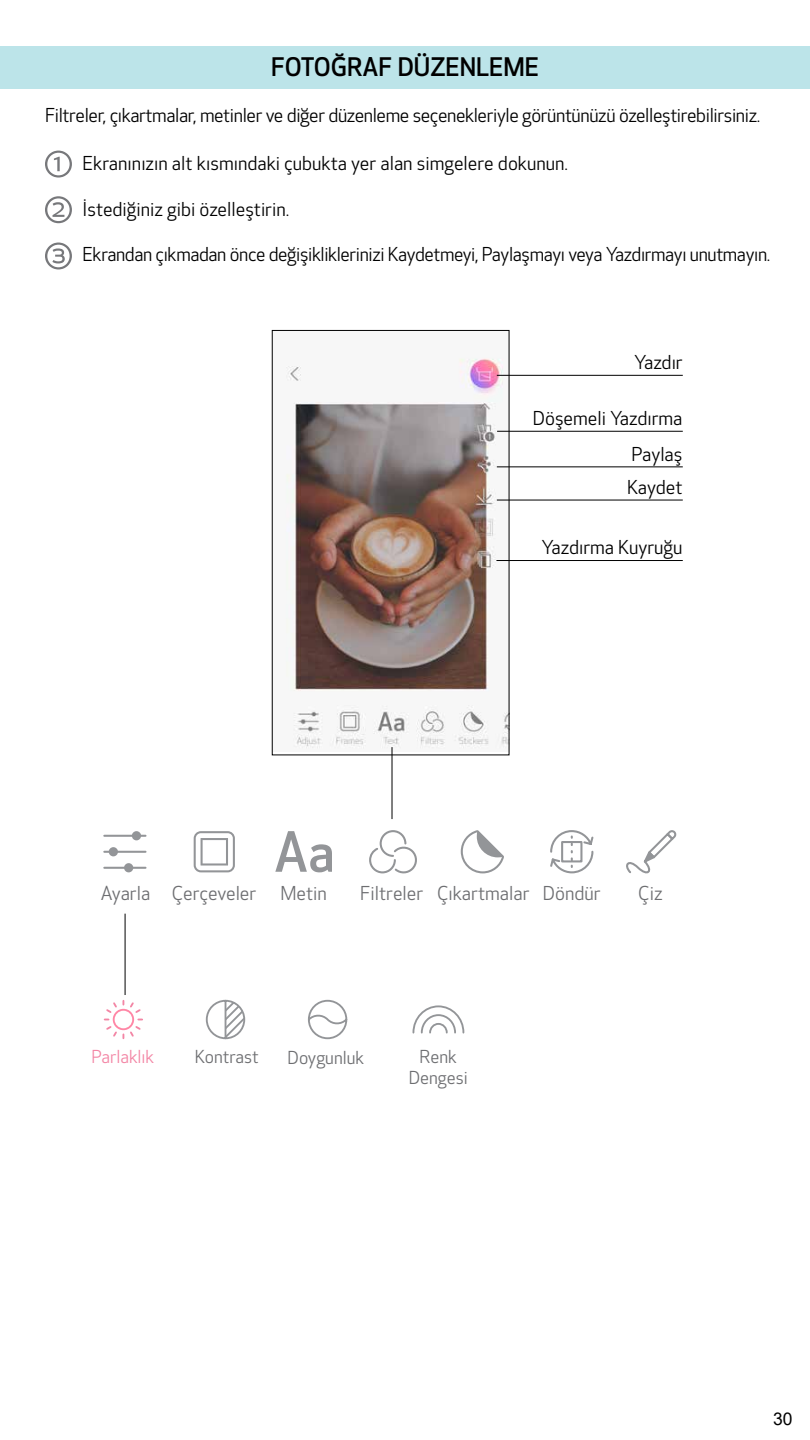
<style>
.page{position:relative;width:810px;height:1440px;background:#fff}
.page>*{position:absolute;margin:0;border:0;box-sizing:border-box;transform-origin:0 0}
.t1{font:500 25px "Optic Sans 301";color:#000}
.t2{font:18.75px "Optic Sans 201";letter-spacing:-.02em;color:#000}
.t3{font:18.75px/35.6px "Optic Sans 201";color:#000;text-align:right}
.t4{font:18.75px "Optic Sans 201";color:#6d6e71}
.t5{font:17.5px/21px "Optic Sans 201";color:#6d6e71;text-align:center}
.t6{font:17.5px "Optic Sans 201";color:#f386a5}
.t7{font:17.5px "Arial";color:#000}
</style>
<div class="page">
<div style="left:0;top:46px;width:810px;height:43px;background:#bce4e9"></div>
<svg style="left:45px;top:151px;width:27px;height:27px"></svg>
<svg style="left:45px;top:196px;width:27px;height:27px"></svg>
<svg style="left:45px;top:243px;width:27px;height:26px"></svg>
<img style="left:286px;top:358px;width:221px;height:394px">
<hr style="left:392px;top:747px;width:1px;height:72px;background:#000">
<hr style="left:125px;top:914px;width:1px;height:81px;background:#000">
<hr style="left:497px;top:375px;width:186px;height:1px;background:#000">
<hr style="left:497px;top:431px;width:186px;height:1px;background:#000">
<hr style="left:497px;top:466px;width:186px;height:1px;background:#000">
<hr style="left:497px;top:500px;width:186px;height:1px;background:#000">
<hr style="left:496px;top:560px;width:187px;height:1px;background:#000">
<svg style="left:275px;top:831px;width:57px;height:41px"></svg>
<svg style="left:369px;top:830px;width:48px;height:44px"></svg>
<svg style="left:626px;top:830px;width:51px;height:44px"></svg>
<hr style="left:104px;top:835px;width:42px;height:2px;background:#939598">
<div style="left:132px;top:831px;width:9px;height:9px;background:#939598;border-radius:50%"></div>
<hr style="left:104px;top:851px;width:42px;height:2px;background:#939598">
<div style="left:109px;top:847px;width:9px;height:9px;background:#939598;border-radius:50%"></div>
<hr style="left:104px;top:867px;width:42px;height:2px;background:#939598">
<div style="left:124px;top:863px;width:9px;height:9px;background:#939598;border-radius:50%"></div>
<svg style="left:194px;top:831px;width:41px;height:41px"></svg>
<svg style="left:460px;top:830px;width:134px;height:44px"></svg>
<svg style="left:205px;top:999px;width:41px;height:41px"></svg>
<svg style="left:308px;top:999px;width:40px;height:41px"></svg>
<svg style="left:103px;top:1000px;width:40px;height:39px"></svg>
<svg style="left:412px;top:1005px;width:53px;height:29px"></svg>
<h1 class="t1" style="left:271px;top:53px;width:269px">FOTOĞRAF DÜZENLEME</h1>
<p class="t2" style="left:45px;top:105px;width:717px">Filtreler, çıkartmalar, metinler ve diğer düzenleme seçenekleriyle görüntünüzü özelleştirebilirsiniz.</p>
<p class="t3" style="left:83px;top:146px;width:487px">Ekranınızın alt kısmındaki çubukta yer alan simgelere dokunun.</p>
<p class="t3" style="left:83px;top:192px;width:208px">İstediğiniz gibi özelleştirin.</p>
<p class="t2" style="left:82px;top:243px;width:689px">Ekrandan çıkmadan önce değişikliklerinizi Kaydetmeyi, Paylaşmayı veya Yazdırmayı unutmayın.</p>
<p class="t2" style="left:634px;top:352px;width:50px">Yazdır</p>
<p class="t3" style="left:533px;top:401px;width:151px">Döşemeli Yazdırma<br>Paylaş</p>
<p class="t2" style="left:627px;top:476px;width:57px">Kaydet</p>
<p class="t3" style="left:542px;top:530px;width:142px">Yazdırma Kuyruğu</p>
<p class="t4" style="left:101px;top:883px;width:157px">Ayarla Çerçeveler</p>
<p class="t4" style="left:280px;top:882px;width:48px">Metin</p>
<p class="t4" style="left:360px;top:882px;width:242px">Filtreler Çıkartmalar Döndür</p>
<p class="t4" style="left:638px;top:882px;width:26px">Çiz</p>
<p class="t6" style="left:92px;top:1047px;width:64px">Parlaklık</p>
<p class="t5" style="left:195px;top:1047px;width:65px">Kontrast</p>
<p class="t5" style="left:288px;top:1048px;width:78px">Doygunluk</p>
<p class="t5" style="left:409px;top:1047px;width:61px">Renk<br>Dengesi</p>
<p class="t7" style="left:773px;top:1406px;width:21px">30</p>
</div>
